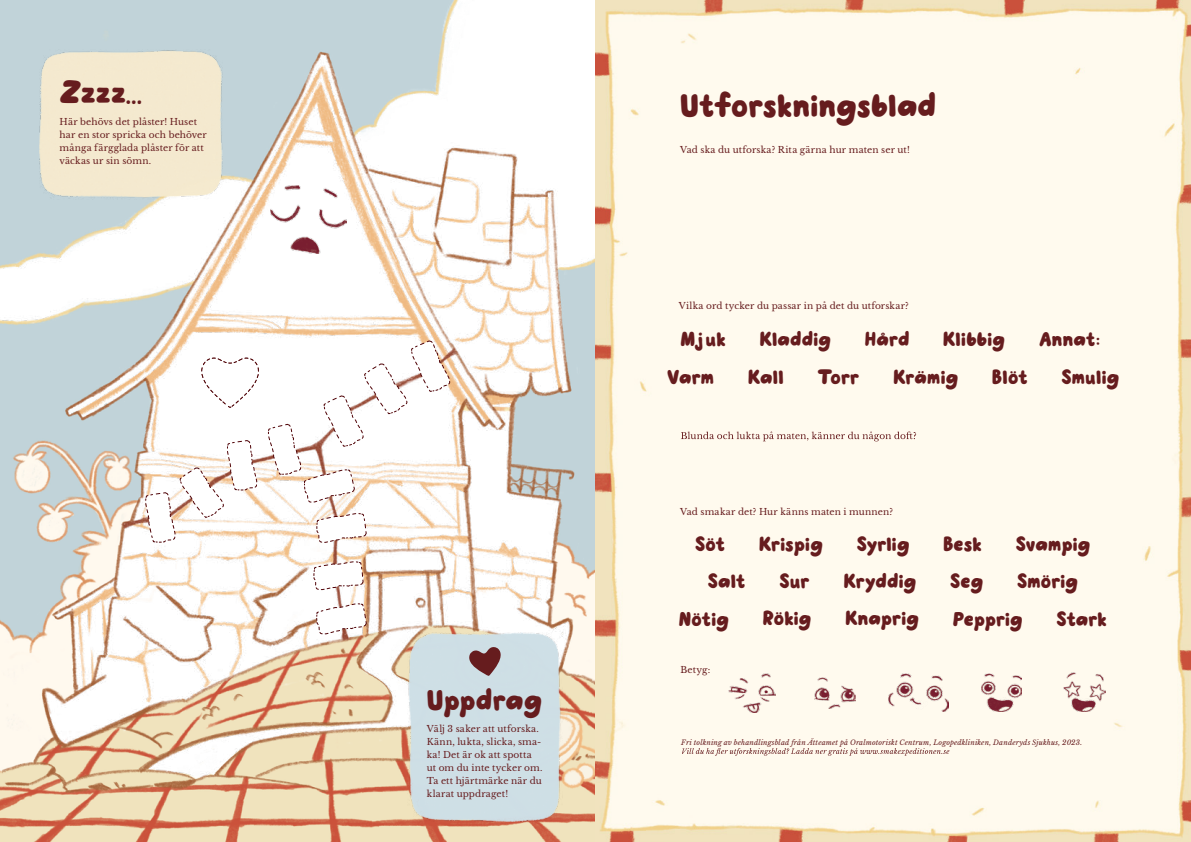
<style>
.page{position:relative;width:1191px;height:842px;background:#fff}
.page>*{position:absolute;margin:0;border:0;box-sizing:border-box;transform-origin:0 0}
.t1{font:36px "Smaka";letter-spacing:.005em;color:#661c1e}
.t2{font:32px "Smaka";letter-spacing:.005em;color:#661c1e}
.t3{font:22px "Smaka";letter-spacing:.01em;color:#661c1e}
.t4{font:9px/13px "Libre Baskerville";letter-spacing:.015em;color:#661c1e}
.t5{font:italic 7px "Libre Baskerville";letter-spacing:.02em;color:#661c1e}
</style>
<div class="page">
<img style="left:0;top:0;width:1191px;height:842px">
<svg style="left:316px;top:511px;width:50px;height:33px"></svg>
<svg style="left:314px;top:559px;width:49px;height:32px"></svg>
<svg style="left:316px;top:602px;width:50px;height:33px"></svg>
<svg style="left:267px;top:341px;width:183px;height:162px"></svg>
<svg style="left:143px;top:440px;width:115px;height:103px"></svg>
<svg style="left:201px;top:358px;width:58px;height:50px"></svg>
<div style="left:40px;top:50px;width:182px;height:149px;background:#f4e9cf"></div>
<img style="left:407px;top:632px;width:155px;height:189px">
<svg style="left:469px;top:647px;width:32px;height:29px"></svg>
<svg style="left:681px;top:432px;width:235px;height:9px;background:#e1cfc5"></svg>
<img style="left:728px;top:673px;width:47px;height:40px">
<img style="left:814px;top:678px;width:41px;height:30px">
<img style="left:888px;top:673px;width:60px;height:39px">
<img style="left:981px;top:673px;width:40px;height:39px">
<img style="left:1063px;top:672px;width:43px;height:40px">
<svg style="left:682px;top:748px;width:267px;height:8px;background:#e2d1c7"></svg>
<h1 class="t1" style="left:60px;top:78px;width:84px">Zzzz…</h1>
<p class="t4" style="left:60px;top:115px;width:149px">Här behövs det plåster! Huset har en stor spricka och behöver många färgglada plåster för att väckas ur sin sömn.</p>
<h2 class="t2" style="left:427px;top:688px;width:117px">Uppdrag</h2>
<p class="t4" style="left:427px;top:722px;width:117px">Välj 3 saker att utforska.<br>Känn, lukta, slicka, sma&shy;ka! Det är ok att spotta ut om du inte tycker om.<br>Ta ett hjärtmärke när du klarat uppdraget!</p>
<h1 class="t1" style="left:680px;top:91px;width:257px">Utforskningsblad</h1>
<p class="t4" style="left:680px;top:143px;width:231px">Vad ska du utforska? Rita gärna hur maten ser ut!</p>
<p class="t4" style="left:679px;top:299px;width:231px">Vilka ord tycker du passar in på det du utforskar?</p>
<h3 class="t3" style="left:680px;top:330px;width:47px">Mjuk</h3>
<h3 class="t3" style="left:759px;top:331px;width:73px">Kladdig</h3>
<h3 class="t3" style="left:865px;top:330px;width:46px">Hård</h3>
<h3 class="t3" style="left:943px;top:330px;width:63px">Klibbig</h3>
<h3 class="t3" style="left:1039px;top:330px;width:63px">Annat:</h3>
<h3 class="t3" style="left:667px;top:368px;width:48px">Varm</h3>
<h3 class="t3" style="left:748px;top:368px;width:37px">Kall</h3>
<h3 class="t3" style="left:817px;top:368px;width:43px">Torr</h3>
<h3 class="t3" style="left:893px;top:368px;width:66px">Krämig</h3>
<h3 class="t3" style="left:992px;top:368px;width:37px">Blöt</h3>
<h3 class="t3" style="left:1061px;top:368px;width:59px">Smulig</h3>
<p class="t4" style="left:680px;top:505px;width:214px">Vad smakar det? Hur känns maten i munnen?</p>
<h3 class="t3" style="left:695px;top:535px;width:31px">Söt</h3>
<h3 class="t3" style="left:759px;top:535px;width:65px">Krispig</h3>
<h3 class="t3" style="left:856px;top:535px;width:54px">Syrlig</h3>
<h3 class="t3" style="left:943px;top:535px;width:40px">Besk</h3>
<h3 class="t3" style="left:1015px;top:535px;width:76px">Svampig</h3>
<h3 class="t3" style="left:708px;top:572px;width:39px">Salt</h3>
<h3 class="t3" style="left:779px;top:572px;width:32px">Sur</h3>
<h3 class="t3" style="left:843px;top:572px;width:74px">Kryddig</h3>
<h3 class="t3" style="left:950px;top:572px;width:34px">Seg</h3>
<h3 class="t3" style="left:1017px;top:572px;width:62px">Smörig</h3>
<h3 class="t3" style="left:679px;top:610px;width:51px">Nötig</h3>
<h3 class="t3" style="left:763px;top:610px;width:50px">Rökig</h3>
<h3 class="t3" style="left:845px;top:610px;width:75px">Knaprig</h3>
<h3 class="t3" style="left:952px;top:610px;width:71px">Pepprig</h3>
<h3 class="t3" style="left:1056px;top:610px;width:52px">Stark</h3>
<p class="t4" style="left:680px;top:663px;width:31px">Betyg:</p>
<p class="t5" style="left:681px;top:738px;width:402px">Fri tolkning av behandlingsblad från Ätteamet på Oralmotoriskt Centrum, Logopedkliniken, Danderyds Sjukhus, 2023.</p>
</div>
